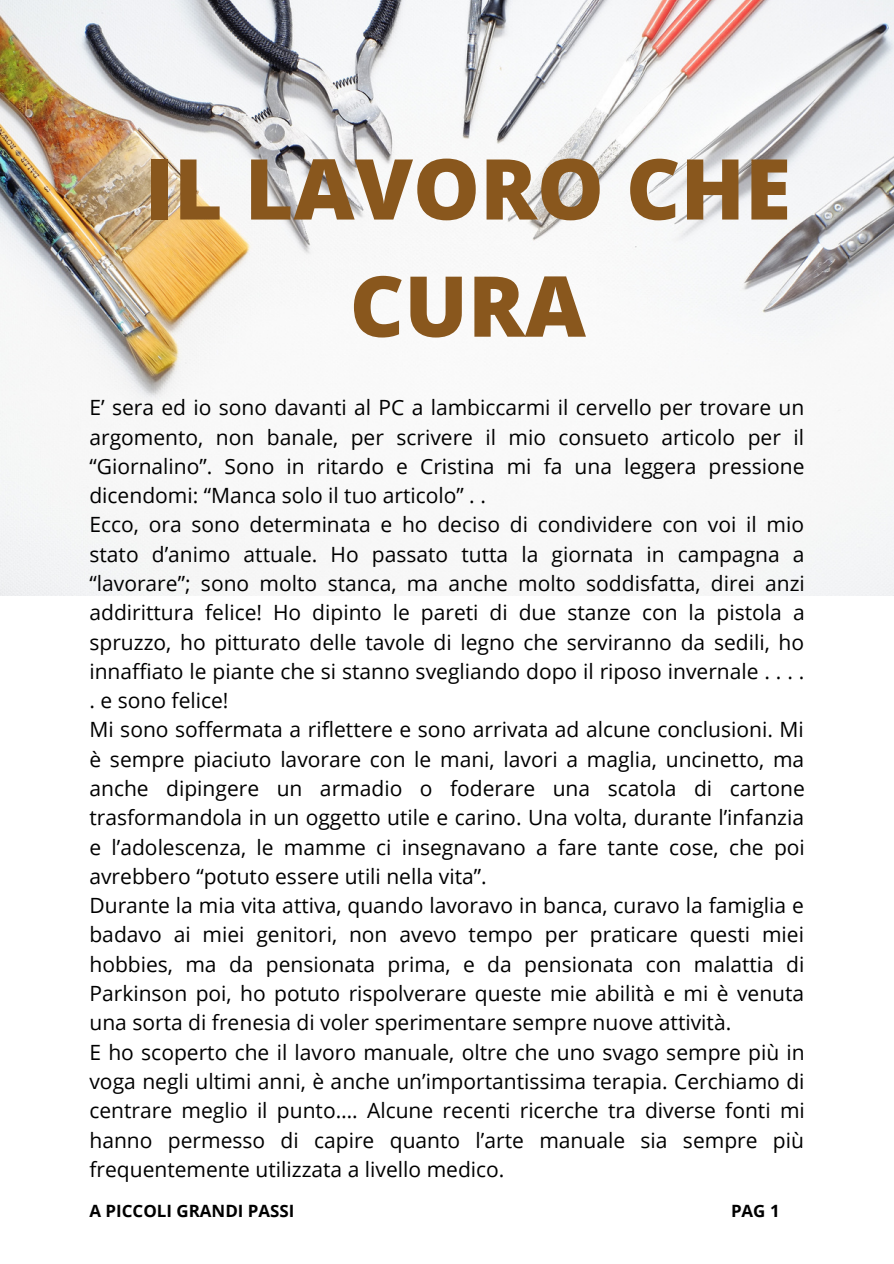
<style>
.page{position:relative;width:894px;height:1264px;background:#fff}
.page>*{position:absolute;margin:0;border:0;box-sizing:border-box;transform-origin:0 0}
.t1{font:800 84px/117.1px "Open Sans";color:#89571d;text-align:center}
.t2{font:21px/29.2px "Open Sans";color:#000;text-align:justify}
.t3{font:700 16.95px "Open Sans";color:#000}
</style>
<div class="page">
<img style="left:0;top:0;width:893px;height:596px">
<p class="t1" style="left:144px;top:128px;width:648px">IL LAVORO CHE<br>CURA</p>
<p class="t2" style="left:89px;top:392px;width:716px">E’ sera ed io sono davanti al PC a lambiccarmi il cervello per trovare un argomento, non banale, per scrivere il mio consueto articolo per il “Giornalino”. Sono in ritardo e Cristina mi fa una leggera pressione dicendomi: “Manca solo il tuo articolo” . .</p>
<p class="t2" style="left:89px;top:509px;width:716px">Ecco, ora sono determinata e ho deciso di condividere con voi il mio stato d’animo attuale. Ho passato tutta la giornata in campagna a “lavorare”; sono molto stanca, ma anche molto soddisfatta, direi anzi addirittura felice! Ho dipinto le pareti di due stanze con la pistola a spruzzo, ho pitturato delle tavole di legno che serviranno da sedili, ho innaffiato le piante che si stanno svegliando dopo il riposo invernale . . . . . e sono felice!</p>
<p class="t2" style="left:89px;top:714px;width:716px">Mi sono soffermata a riflettere e sono arrivata ad alcune conclusioni. Mi è sempre piaciuto lavorare con le mani, lavori a maglia, uncinetto, ma anche dipingere un armadio o foderare una scatola di cartone trasformandola in un oggetto utile e carino. Una volta, durante l’infanzia e l’adolescenza, le mamme ci insegnavano a fare tante cose, che poi avrebbero “potuto essere utili nella vita”.</p>
<p class="t2" style="left:89px;top:890px;width:716px">Durante la mia vita attiva, quando lavoravo in banca, curavo la famiglia e badavo ai miei genitori, non avevo tempo per praticare questi miei hobbies, ma da pensionata prima, e da pensionata con malattia di Parkinson poi, ho potuto rispolverare queste mie abilità e mi è venuta una sorta di frenesia di voler sperimentare sempre nuove attività.</p>
<p class="t2" style="left:89px;top:1036px;width:716px">E ho scoperto che il lavoro manuale, oltre che uno svago sempre più in voga negli ultimi anni, è anche un’importantissima terapia. Cerchiamo di centrare meglio il punto…. Alcune recenti ricerche tra diverse fonti mi hanno permesso di capire quanto l’arte manuale sia sempre più frequentemente utilizzata a livello medico.</p>
<p class="t3" style="left:89px;top:1198px;width:206px">A PICCOLI GRANDI PASSI</p>
<p class="t3" style="left:730px;top:1198px;width:50px">PAG 1</p>
</div>
